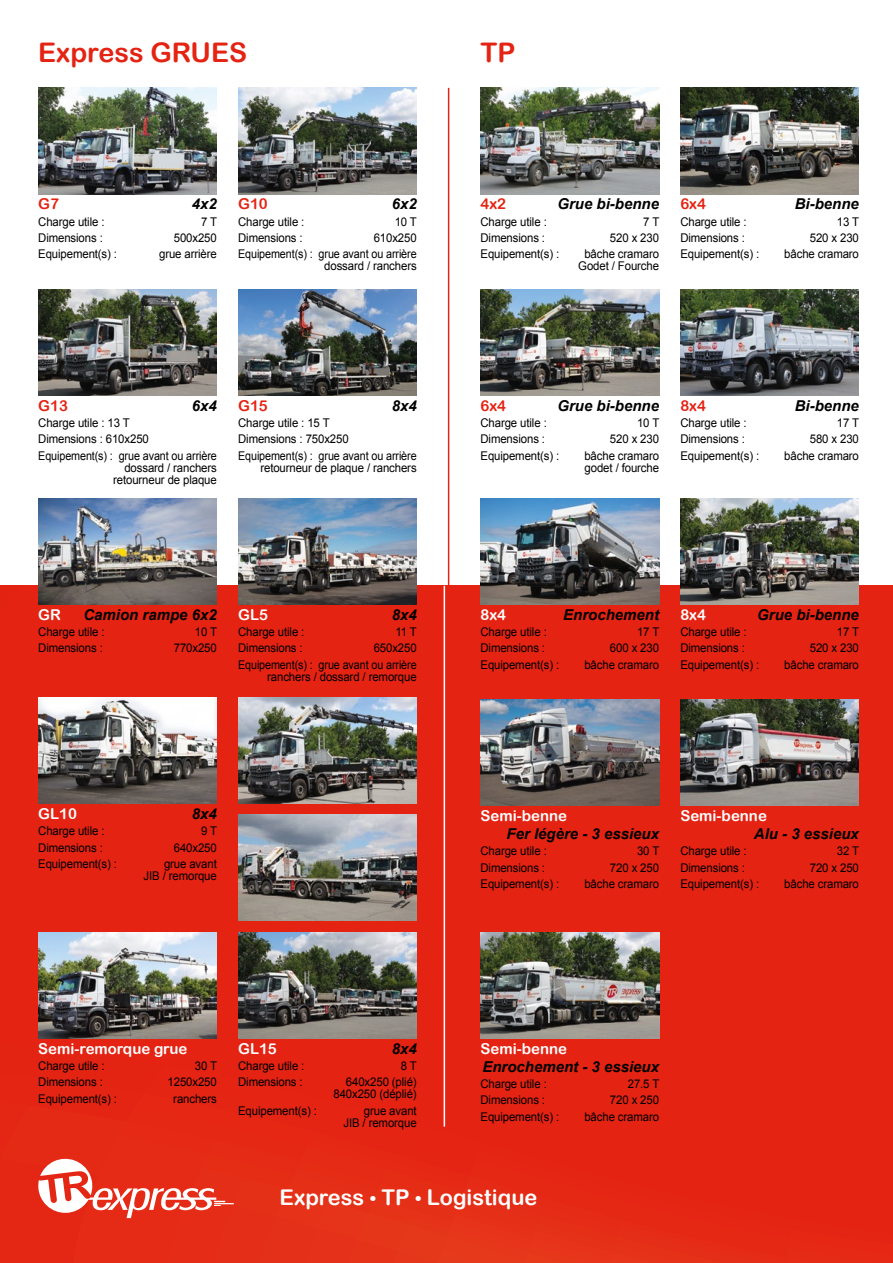
<style>
.page{position:relative;width:893px;height:1263px;background:#fff}
.page>*{position:absolute;margin:0;border:0;box-sizing:border-box;transform-origin:0 0}
.t1{font:27px "Arial Rounded MT Bold";color:#e42313}
.t2{font:21.75px "Arial Rounded MT Bold";color:#fff}
.t3{font:italic 700 15px "Arial";color:#000}
.t4{font:15px "Arial Rounded MT Bold";color:#fff}
.t5{font:15px "Arial Rounded MT Bold";color:#e42313}
.t6{font:12px/12px "Arial";letter-spacing:-.01em;color:#000;text-align:right;scale:.95 1}
.s1{font-size:18.15px}
</style>
<div class="page">
<div style="left:0;top:586px;width:893px;height:677px;background:#e42313"></div>
<img style="left:480px;top:88px;width:179px;height:106px">
<img style="left:480px;top:289px;width:179px;height:107px">
<img style="left:480px;top:498px;width:179px;height:107px">
<img style="left:480px;top:699px;width:179px;height:107px">
<img style="left:480px;top:932px;width:179px;height:107px">
<img style="left:38px;top:88px;width:179px;height:106px">
<img style="left:238px;top:88px;width:179px;height:106px">
<img style="left:38px;top:289px;width:179px;height:107px">
<img style="left:238px;top:289px;width:179px;height:107px">
<img style="left:38px;top:498px;width:179px;height:107px">
<img style="left:238px;top:498px;width:179px;height:107px">
<img style="left:38px;top:698px;width:179px;height:106px">
<img style="left:238px;top:698px;width:179px;height:106px">
<img style="left:238px;top:814px;width:179px;height:107px">
<img style="left:238px;top:932px;width:179px;height:107px">
<img style="left:38px;top:932px;width:179px;height:107px">
<img style="left:680px;top:88px;width:179px;height:106px">
<img style="left:680px;top:289px;width:179px;height:107px">
<img style="left:680px;top:498px;width:179px;height:107px">
<img style="left:680px;top:699px;width:179px;height:107px">
<svg style="left:38px;top:1159px;width:196px;height:59px"></svg>
<hr style="left:448px;top:88px;width:1px;height:498px;background:#e42313">
<hr style="left:444px;top:586px;width:1px;height:540px;background:#fff">
<h1 class="t1" style="left:38px;top:37px;width:210px">Express GRUES</h1>
<h1 class="t1" style="left:480px;top:37px;width:36px">TP</h1>
<p class="t5" style="left:38px;top:195px;width:22px">G7</p>
<p class="t3" style="left:192px;top:194px;width:27px">4x2</p>
<p class="t6" style="left:38px;top:216px;width:71px">Charge utile :</p>
<p class="t6" style="left:201px;top:216px;width:18px">7 T</p>
<p class="t6" style="left:38px;top:232px;width:70px">Dimensions :</p>
<p class="t6" style="left:174px;top:232px;width:47px">500x250</p>
<p class="t6" style="left:38px;top:248px;width:85px">Equipement(s) :</p>
<p class="t6" style="left:159px;top:248px;width:62px">grue arrière</p>
<p class="t5" style="left:238px;top:195px;width:31px">G10</p>
<p class="t3" style="left:392px;top:194px;width:27px">6x2</p>
<p class="t6" style="left:238px;top:216px;width:71px">Charge utile :</p>
<p class="t6" style="left:395px;top:216px;width:25px">10 T</p>
<p class="t6" style="left:238px;top:232px;width:70px">Dimensions :</p>
<p class="t6" style="left:238px;top:230px;width:189px;line-height:16.2px">610x250<br>Equipement(s) : grue avant ou arrière</p>
<p class="t6" style="left:324px;top:260px;width:99px">dossard / ranchers</p>
<p class="t5" style="left:38px;top:397px;width:31px">G13</p>
<p class="t3" style="left:192px;top:395px;width:27px">6x4</p>
<p class="t6" style="left:38px;top:415px;width:189px;line-height:16.2px;text-align:left">Charge utile : 13 T<br>Dimensions : 610x250<br>Equipement(s) : grue avant ou arrière</p>
<p class="t6" style="left:113px;top:461px;width:111px">dossard / ranchers retourneur de plaque</p>
<p class="t5" style="left:238px;top:397px;width:31px">G15</p>
<p class="t3" style="left:392px;top:395px;width:27px">8x4</p>
<p class="t6" style="left:238px;top:415px;width:189px;line-height:16.2px;text-align:left">Charge utile : 15 T<br>Dimensions : 750x250<br>Equipement(s) : grue avant ou arrière</p>
<p class="t6" style="left:260px;top:461px;width:166px">retourneur de plaque / ranchers</p>
<p class="t4" style="left:38px;top:606px;width:24px">GR</p>
<p class="t3" style="left:83px;top:605px;width:135px">Camion rampe 6x2</p>
<p class="t6" style="left:38px;top:626px;width:71px">Charge utile :</p>
<p class="t6" style="left:195px;top:626px;width:25px">10 T</p>
<p class="t6" style="left:38px;top:642px;width:70px">Dimensions :</p>
<p class="t6" style="left:174px;top:642px;width:47px">770x250</p>
<p class="t4" style="left:238px;top:606px;width:31px">GL5</p>
<p class="t3" style="left:392px;top:605px;width:27px">8x4</p>
<p class="t6" style="left:238px;top:626px;width:71px">Charge utile :</p>
<p class="t6" style="left:395px;top:626px;width:24px">11 T</p>
<p class="t6" style="left:238px;top:642px;width:70px">Dimensions :</p>
<p class="t6" style="left:238px;top:640px;width:189px;line-height:16.2px">650x250<br>Equipement(s) : grue avant ou arrière</p>
<p class="t6" style="left:267px;top:670px;width:159px">ranchers / dossard / remorque</p>
<p class="t4" style="left:38px;top:805px;width:40px">GL10</p>
<p class="t3" style="left:192px;top:804px;width:27px">8x4</p>
<p class="t6" style="left:38px;top:825px;width:71px">Charge utile :</p>
<p class="t6" style="left:201px;top:825px;width:18px">9 T</p>
<p class="t6" style="left:38px;top:841px;width:70px">Dimensions :</p>
<p class="t6" style="left:174px;top:841px;width:47px">640x250</p>
<p class="t6" style="left:38px;top:858px;width:85px">Equipement(s) :</p>
<p class="t6" style="left:144px;top:858px;width:79px">grue avant<br>JIB / remorque</p>
<p class="t5" style="left:480px;top:195px;width:27px">4x2</p>
<p class="t3" style="left:557px;top:194px;width:103px">Grue bi-benne</p>
<p class="t6" style="left:480px;top:216px;width:71px">Charge utile :</p>
<p class="t6" style="left:643px;top:216px;width:18px">7 T</p>
<p class="t6" style="left:480px;top:232px;width:70px">Dimensions :</p>
<p class="t6" style="left:610px;top:232px;width:53px">520 x 230</p>
<p class="t6" style="left:480px;top:248px;width:85px">Equipement(s) :</p>
<p class="t6" style="left:578px;top:248px;width:87px;text-align:center">bâche cramaro<br>Godet / Fourche</p>
<p class="t5" style="left:680px;top:195px;width:27px">6x4</p>
<p class="t3" style="left:795px;top:194px;width:66px">Bi-benne</p>
<p class="t6" style="left:680px;top:216px;width:71px">Charge utile :</p>
<p class="t6" style="left:837px;top:216px;width:25px">13 T</p>
<p class="t6" style="left:680px;top:232px;width:70px">Dimensions :</p>
<p class="t6" style="left:810px;top:232px;width:53px">520 x 230</p>
<p class="t6" style="left:680px;top:248px;width:85px">Equipement(s) :</p>
<p class="t6" style="left:784px;top:248px;width:80px">bâche cramaro</p>
<p class="t5" style="left:480px;top:397px;width:27px">6x4</p>
<p class="t3" style="left:557px;top:395px;width:103px">Grue bi-benne</p>
<p class="t6" style="left:480px;top:417px;width:71px">Charge utile :</p>
<p class="t6" style="left:637px;top:417px;width:25px">10 T</p>
<p class="t6" style="left:480px;top:433px;width:70px">Dimensions :</p>
<p class="t6" style="left:610px;top:433px;width:53px">520 x 230</p>
<p class="t6" style="left:480px;top:449px;width:85px">Equipement(s) :</p>
<p class="t6" style="left:584px;top:449px;width:80px;text-align:left">bâche cramaro godet / fourche</p>
<p class="t5" style="left:680px;top:397px;width:27px">8x4</p>
<p class="t3" style="left:795px;top:395px;width:66px">Bi-benne</p>
<p class="t6" style="left:680px;top:417px;width:71px">Charge utile :</p>
<p class="t6" style="left:837px;top:417px;width:25px">17 T</p>
<p class="t6" style="left:680px;top:433px;width:70px">Dimensions :</p>
<p class="t6" style="left:810px;top:433px;width:53px">580 x 230</p>
<p class="t6" style="left:680px;top:449px;width:85px">Equipement(s) :</p>
<p class="t6" style="left:784px;top:449px;width:80px">bâche cramaro</p>
<p class="t4" style="left:480px;top:606px;width:27px">8x4</p>
<p class="t3" style="left:563px;top:605px;width:97px">Enrochement</p>
<p class="t6" style="left:480px;top:626px;width:71px">Charge utile :</p>
<p class="t6" style="left:637px;top:626px;width:25px">17 T</p>
<p class="t6" style="left:480px;top:642px;width:70px">Dimensions :</p>
<p class="t6" style="left:610px;top:642px;width:53px">600 x 230</p>
<p class="t6" style="left:480px;top:658px;width:85px">Equipement(s) :</p>
<p class="t6" style="left:584px;top:658px;width:80px">bâche cramaro</p>
<p class="t4" style="left:680px;top:606px;width:27px">8x4</p>
<p class="t3" style="left:757px;top:605px;width:103px">Grue bi-benne</p>
<p class="t6" style="left:680px;top:626px;width:71px">Charge utile :</p>
<p class="t6" style="left:837px;top:626px;width:25px">17 T</p>
<p class="t6" style="left:680px;top:642px;width:70px">Dimensions :</p>
<p class="t6" style="left:810px;top:642px;width:53px">520 x 230</p>
<p class="t6" style="left:680px;top:658px;width:85px">Equipement(s) :</p>
<p class="t6" style="left:784px;top:658px;width:80px">bâche cramaro</p>
<p class="t4" style="left:480px;top:807px;width:88px">Semi-benne</p>
<p class="t3" style="left:506px;top:824px;width:154px">Fer légère - 3 essieux</p>
<p class="t6" style="left:480px;top:845px;width:71px">Charge utile :</p>
<p class="t6" style="left:637px;top:845px;width:25px">30 T</p>
<p class="t6" style="left:480px;top:861px;width:70px">Dimensions :</p>
<p class="t6" style="left:610px;top:861px;width:53px">720 x 250</p>
<p class="t6" style="left:480px;top:878px;width:85px">Equipement(s) :</p>
<p class="t6" style="left:584px;top:878px;width:80px">bâche cramaro</p>
<p class="t4" style="left:680px;top:807px;width:88px">Semi-benne</p>
<p class="t3" style="left:754px;top:824px;width:107px">Alu - 3 essieux</p>
<p class="t6" style="left:680px;top:845px;width:71px">Charge utile :</p>
<p class="t6" style="left:837px;top:845px;width:25px">32 T</p>
<p class="t6" style="left:680px;top:861px;width:70px">Dimensions :</p>
<p class="t6" style="left:810px;top:861px;width:53px">720 x 250</p>
<p class="t6" style="left:680px;top:878px;width:85px">Equipement(s) :</p>
<p class="t6" style="left:784px;top:878px;width:80px">bâche cramaro</p>
<p class="t4" style="left:38px;top:1040px;width:151px">Semi-remorque grue</p>
<p class="t6" style="left:38px;top:1060px;width:71px">Charge utile :</p>
<p class="t6" style="left:195px;top:1060px;width:25px">30 T</p>
<p class="t6" style="left:38px;top:1076px;width:70px">Dimensions :</p>
<p class="t6" style="left:168px;top:1076px;width:53px">1250x250</p>
<p class="t6" style="left:38px;top:1092px;width:85px">Equipement(s) :</p>
<p class="t6" style="left:173px;top:1092px;width:47px">ranchers</p>
<p class="t4" style="left:238px;top:1040px;width:40px">GL15</p>
<p class="t3" style="left:392px;top:1038px;width:27px">8x4</p>
<p class="t6" style="left:238px;top:1060px;width:71px">Charge utile :</p>
<p class="t6" style="left:401px;top:1060px;width:18px">8 T</p>
<p class="t6" style="left:238px;top:1076px;width:70px">Dimensions :</p>
<p class="t6" style="left:333px;top:1076px;width:89px">640x250 (plié)<br>840x250 (déplié)</p>
<p class="t6" style="left:238px;top:1104px;width:85px">Equipement(s) :</p>
<p class="t6" style="left:343px;top:1104px;width:79px">grue avant<br>JIB / remorque</p>
<p class="t4" style="left:480px;top:1040px;width:88px">Semi-benne</p>
<p class="t3" style="left:482px;top:1056px;width:178px">Enrochement - 3 essieux</p>
<p class="t6" style="left:480px;top:1078px;width:71px">Charge utile :</p>
<p class="t6" style="left:628px;top:1078px;width:35px">27.5 T</p>
<p class="t6" style="left:480px;top:1094px;width:70px">Dimensions :</p>
<p class="t6" style="left:610px;top:1094px;width:53px">720 x 250</p>
<p class="t6" style="left:480px;top:1110px;width:85px">Equipement(s) :</p>
<p class="t6" style="left:584px;top:1110px;width:80px">bâche cramaro</p>
<h2 class="t2" style="left:280px;top:1185px;width:259px">Express <span class="s1">•</span> TP <span class="s1">•</span> Logistique</h2>
</div>
